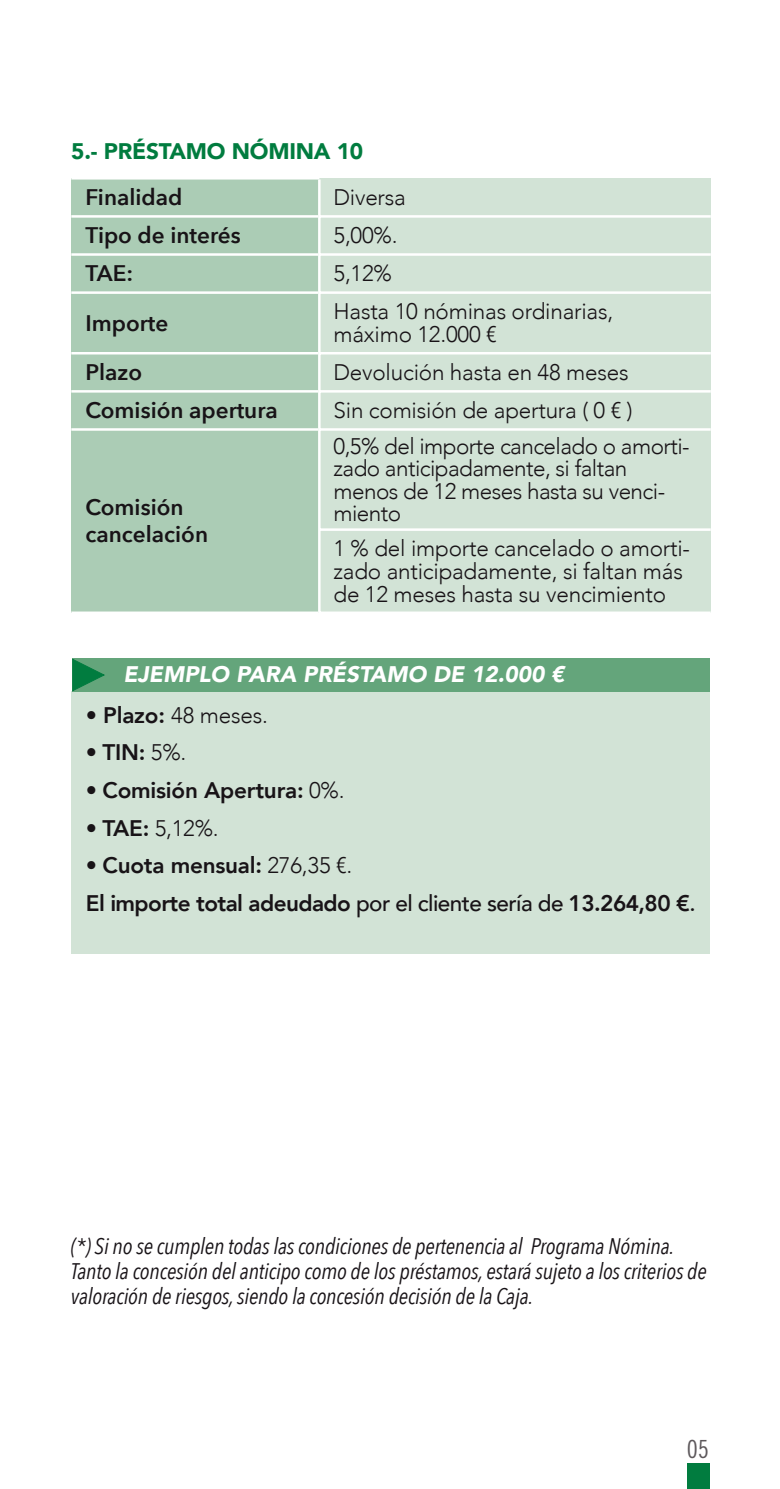
<style>
.page{position:relative;width:780px;height:1489px;background:#fff}
.page>*{position:absolute;margin:0;border:0;box-sizing:border-box;transform-origin:0 0}
.t1{font:25px "Trade Gothic LT Std Cn 18";color:#5d585b}
.t2{font:300 22.5px/22.5px "Avenir";letter-spacing:-.01em;color:#181317}
.t3{font:italic 22.5px/25px "Avenir Next Condensed";letter-spacing:-.01em;color:#181317}
.t4{font:800 22.5px/37.5px "Avenir";letter-spacing:-.01em;color:#181317}
.t5{font:600 22.5px/27px "Avenir Next";color:#181317}
.t6{font:italic 900 22.5px "Avenir";color:#fff}
.t7{font:900 22.5px "Avenir";letter-spacing:-.01em;color:#017c3f}
.s1{font-weight:800}
.s2{font-weight:300}
.s3{font-weight:500}
</style>
<div class="page">
<div style="left:687px;top:1463px;width:22px;height:25px;background:#017c3f"></div>
<div style="left:71px;top:178px;width:248px;height:434px;background:#abccb5"></div>
<div style="left:319px;top:178px;width:391px;height:434px;background:#d2e3d6"></div>
<hr style="left:318px;top:179px;width:2px;height:435px;background:#fff">
<hr style="left:319px;top:215px;width:391px;height:3px;background:#fff">
<hr style="left:319px;top:253px;width:391px;height:3px;background:#fff">
<hr style="left:319px;top:291px;width:391px;height:3px;background:#fff">
<hr style="left:319px;top:352px;width:391px;height:2px;background:#fff">
<hr style="left:319px;top:390px;width:391px;height:2px;background:#fff">
<hr style="left:319px;top:428px;width:391px;height:2px;background:#fff">
<hr style="left:319px;top:528px;width:391px;height:3px;background:#fff">
<hr style="left:319px;top:611px;width:391px;height:3px;background:#fff">
<hr style="left:71px;top:177px;width:248px;height:2px;background:#fff">
<hr style="left:71px;top:215px;width:247px;height:3px;background:#fff">
<hr style="left:71px;top:253px;width:247px;height:3px;background:#fff">
<hr style="left:71px;top:291px;width:247px;height:3px;background:#fff">
<hr style="left:71px;top:352px;width:247px;height:2px;background:#fff">
<hr style="left:71px;top:390px;width:247px;height:2px;background:#fff">
<hr style="left:71px;top:428px;width:247px;height:2px;background:#fff">
<hr style="left:71px;top:611px;width:247px;height:3px;background:#fff">
<div style="left:72px;top:691px;width:637px;height:262px;background:#d2e3d6"></div>
<div style="left:72px;top:658px;width:637px;height:33px;background:#64a57b"></div>
<svg style="left:72px;top:658px;width:33px;height:34px"></svg>
<p class="t7" style="left:71px;top:136px;width:293px">5.- PRÉSTAMO NÓMINA 10</p>
<p class="t5" style="left:85px;top:184px;width:98px">Finalidad</p>
<p class="t2" style="left:333px;top:186px;width:74px">Diversa</p>
<p class="t5" style="left:85px;top:222px;width:157px">Tipo de interés</p>
<p class="t2" style="left:333px;top:224px;width:66px">5,00%.</p>
<p class="t5" style="left:85px;top:261px;width:49px">TAE:</p>
<p class="t2" style="left:333px;top:262px;width:60px">5,12%</p>
<p class="t5" style="left:85px;top:310px;width:84px">Importe</p>
<p class="t2" style="left:333px;top:300px;width:281px">Hasta 10 nóminas ordinarias, máximo 12.000 €</p>
<p class="t5" style="left:85px;top:359px;width:58px">Plazo</p>
<p class="t2" style="left:333px;top:361px;width:297px">Devolución hasta en 48 meses</p>
<p class="t5" style="left:85px;top:397px;width:194px">Comisión apertura</p>
<p class="t2" style="left:333px;top:399px;width:300px">Sin comisión de apertura ( 0 € )</p>
<p class="t5" style="left:85px;top:495px;width:124px">Comisión cancelación</p>
<p class="t2" style="left:333px;top:434px;width:357px">0,5% del importe cancelado o amorti&shy;zado anticipadamente, si faltan menos de 12 meses hasta su venci&shy;miento</p>
<p class="t2" style="left:333px;top:537px;width:358px">1 % del importe cancelado o amorti&shy;zado anticipadamente, si faltan más de 12 meses hasta su vencimiento</p>
<p class="t6" style="left:123px;top:659px;width:442px">EJEMPLO PARA PRÉSTAMO DE 12.000 €</p>
<p class="t2" style="left:86px;top:704px;width:184px"><span class="s1">• Plazo:</span> 48 meses.</p>
<p class="t2" style="left:86px;top:741px;width:102px">• <span class="s1">TIN:</span> 5%.</p>
<p class="t4" style="left:86px;top:771px;width:260px"><span class="s2">•</span> Comisión Apertura: <span class="s2">0%.</span></p>
<p class="t2" style="left:86px;top:816px;width:134px">• <span class="s1">TAE:</span> 5,12%.</p>
<p class="t4" style="left:86px;top:846px;width:611px"><span class="s2">•</span> Cuota mensual: <span class="s2">276,35 €.<br></span>El importe total adeudado <span class="s3">por el cliente sería de</span> 13.264,80 €<span class="s3">.</span></p>
<p class="t3" style="left:71px;top:1234px;width:637px">(*) Si no se cumplen todas las condiciones de pertenencia al Programa Nómina.<br>Tanto la concesión del anticipo como de los préstamos, estará sujeto a los criterios de valoración de riesgos, siendo la concesión decisión de la Caja.</p>
<p class="t1" style="left:686px;top:1440px;width:24px">05</p>
</div>
